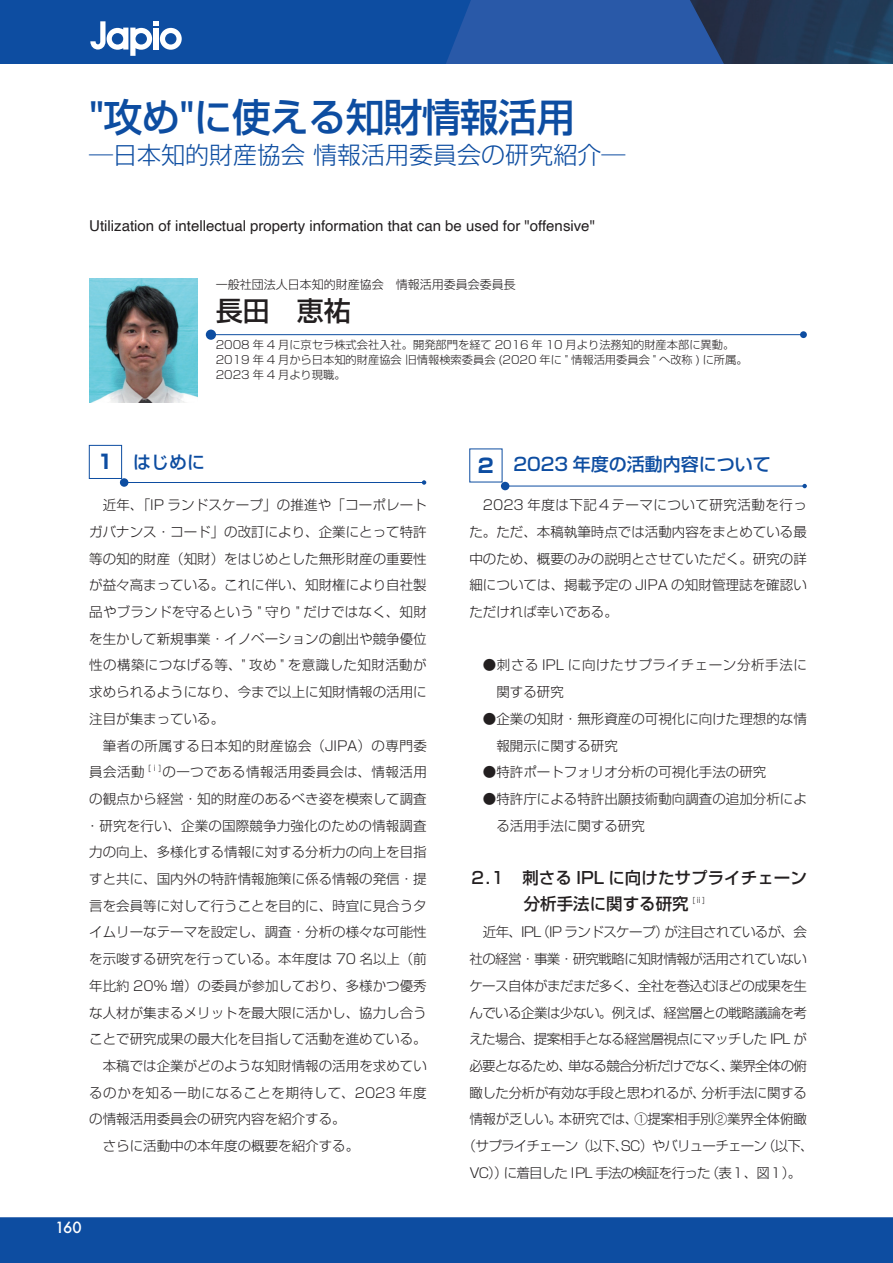
<style>
.page{position:relative;width:893px;height:1263px;background:#fff}
.page>*{position:absolute;margin:0;border:0;box-sizing:border-box;transform-origin:0 0}
.寄稿集タイトル{font:500 39px "Shin Go Pr 5";letter-spacing:-.025em;color:#0d4da1}
.肩書き_名前{font:500 27px "Shin Go Pro";color:#231f20}
.寄稿集サブタイトル{font:300 24px "Shin Go Pr 5";color:#0d4da1}
.本文{font:700 19.5px "Shin Go Pr 5";color:#0d4da1}
.見出し_大{font:500 18px "Shin Go Pro";color:#0d4da1}
.見出し_中{font:500 16.5px/26.7px "Shin Go Pr 5";letter-spacing:.005em;color:#231f20}
.寄稿集英タイトル{font:15px "Helvetica";color:#231f20}
.t1{font:500 15px "Futura";color:#fff}
.本文-2{font:300 13.5px/26.7px "Shin Go Pr 5";color:#231f20;text-align:justify}
.本文-3{font:300 13.5px "Shin Go Pr 5";letter-spacing:-.04em;color:#231f20}
.本文2下げ1頭出{font:300 13.5px/26.7px "Shin Go Pr 5";color:#231f20}
.本文-4{font:300 13.5px "Shin Go Pr 5";letter-spacing:-.06em;color:#231f20}
.本文-5{font:300 13.5px/26.7px "Shin Go Pr 5";letter-spacing:.035em;color:#231f20}
.本文2下げ1頭出-2{font:300 13.5px/26.7px "Shin Go Pr 5";letter-spacing:.045em;color:#231f20}
.本文-6{font:300 13.5px "Shin Go Pr 5";letter-spacing:-.045em;color:#231f20}
.本文-7{font:300 13.5px "Shin Go Pr 5";letter-spacing:-.055em;color:#231f20}
.本文-8{font:300 13.5px "Shin Go Pr 5";letter-spacing:-.025em;color:#231f20}
.本文-9{font:300 13.5px "Shin Go Pr 5";letter-spacing:-.02em;color:#231f20}
.肩書き_名前-2{font:300 12px "Shin Go Pro";color:#231f20}
.PROFILE{font:300 11.25px "Shin Go Pro";color:#231f20}
.本文-10{font:300 7.8px "Shin Go Pr 5";color:#231f20}
.見出し_中-2{font:300 7.65px "Shin Go Pr 5";color:#231f20}
</style>
<div class="page">
<div style="left:0;top:1217px;width:893px;height:46px;background:#0d4da1"></div>
<img style="left:724px;top:0;width:169px;height:64px">
<svg style="left:476px;top:0;width:248px;height:64px;fill:#2959a8"></svg>
<svg style="left:0;top:0;width:476px;height:64px"></svg>
<img style="left:89px;top:279px;width:109px;height:124px">
<hr style="left:211px;top:334px;width:592px;height:1px;background:#0d4da1">
<div style="left:206px;top:330px;width:10px;height:10px;background:#0d4da1;border-radius:50%"></div>
<div style="left:800px;top:331px;width:7px;height:7px;background:#0d4da1;border-radius:50%"></div>
<hr style="left:124px;top:482px;width:300px;height:1px;background:#0d4da1">
<div style="left:120px;top:478px;width:8px;height:9px;background:#0d4da1;border-radius:50%"></div>
<svg style="left:422px;top:480px;width:4px;height:5px"></svg>
<div style="left:89px;top:445px;width:33px;height:34px;border:1px solid #0d4da1"></div>
<hr style="left:505px;top:486px;width:300px;height:1px;background:#0d4da1">
<div style="left:501px;top:482px;width:8px;height:8px;background:#0d4da1;border-radius:50%"></div>
<svg style="left:802px;top:484px;width:5px;height:4px"></svg>
<p class="寄稿集タイトル" style="left:89px;top:85px;width:487px">"攻め"に使える知財情報活用</p>
<p class="寄稿集サブタイトル" style="left:89px;top:135px;width:537px">─日本知的財産協会 情報活用委員会の研究紹介─</p>
<p class="寄稿集英タイトル" style="left:89px;top:214px;width:507px">Utilization of intellectual property information that can be used for "offensive"</p>
<p class="肩書き_名前-2" style="left:216px;top:275px;width:302px">一般社団法人日本知的財産協会　情報活用委員会委員長</p>
<p class="肩書き_名前" style="left:216px;top:289px;width:136px">長田　恵祐</p>
<p class="PROFILE" style="left:216px;top:336px;width:520px">2008 年 4 月に京セラ株式会社入社。開発部門を経て 2016 年 10 月より法務知的財産本部に異動。</p>
<p class="PROFILE" style="left:216px;top:351px;width:533px">2019 年 4 月から日本知的財産協会 旧情報検索委員会 (2020 年に " 情報活用委員会 " へ改称 ) に所属。</p>
<p class="PROFILE" style="left:216px;top:366px;width:131px">2023 年 4 月より現職。</p>
<p class="本文" style="left:98px;top:446px;width:17px">1</p>
<p class="見出し_大" style="left:133px;top:447px;width:73px">はじめに</p>
<p class="本文" style="left:478px;top:450px;width:17px">2</p>
<p class="見出し_大" style="left:514px;top:449px;width:259px">2023 年度の活動内容について</p>
<p class="本文-2" style="left:89px;top:490px;width:339px;text-indent:14px">近年、「IP ランドスケープ」の推進や「コーポレートガバナンス・コード」の改訂により、企業にとって特許等の知的財産（知財）をはじめとした無形財産の重要性が益々高まっている。これに伴い、知財権により自社製品やブランドを守るという " 守り " だけではなく、知財を生かして新規事業・イノベーションの創出や競争優位性の構築につなげる等、" 攻め " を意識した知財活動が求められるようになり、今まで以上に知財情報の活用に注目が集まっている。</p>
<p class="本文-5" style="left:89px;top:731px;width:339px;text-indent:14px">筆者の所属する日本知的財産協会（JIPA）の専門委員会活動</p>
<p class="本文-10" style="left:148px;top:761px;width:15px">[ⅰ]</p>
<p class="本文-2" style="left:89px;top:757px;width:339px;text-indent:73px">の一つである情報活用委員会は、情報活用の観点から経営・知的財産のあるべき姿を模索して調査･研究を行い、企業の国際競争力強化のための情報調査力の向上、多様化する情報に対する分析力の向上を目指すと共に、国内外の特許情報施策に係る情報の発信・提言を会員等に対して行うことを目的に、時宜に見合うタイムリーなテーマを設定し、調査・分析の様々な可能性を示唆する研究を行っている。本年度は 70 名以上（前年比約 20% 増）の委員が参加しており、多様かつ優秀な人材が集まるメリットを最大限に活かし、協力し合うことで研究成果の最大化を目指して活動を進めている。</p>
<p class="本文-2" style="left:89px;top:1051px;width:339px;text-indent:14px">本稿では企業がどのような知財情報の活用を求めているのかを知る一助になることを期待して、2023 年度の情報活用委員会の研究内容を紹介する。</p>
<p class="本文-2" style="left:103px;top:1131px;width:258px">さらに活動中の本年度の概要を紹介する。</p>
<p class="本文-2" style="left:469px;top:490px;width:339px;text-indent:14px">2023 年度は下記４テーマについて研究活動を行った。ただ、本稿執筆時点では活動内容をまとめている最中のため、概要のみの説明とさせていただく。研究の詳細については、掲載予定の JIPA の知財管理誌を確認いただければ幸いである。</p>
<p class="本文2下げ1頭出-2" style="left:496px;top:651px;width:312px;text-indent:-14px">●刺さる IPL に向けたサプライチェーン分析手法に関する研究</p>
<p class="本文2下げ1頭出" style="left:496px;top:704px;width:312px;text-indent:-14px">●企業の知財・無形資産の可視化に向けた理想的な情報開示に関する研究</p>
<p class="本文-2" style="left:483px;top:757px;width:285px">●特許ポートフォリオ分析の可視化手法の研究</p>
<p class="本文2下げ1頭出" style="left:496px;top:784px;width:312px;text-indent:-14px">●特許庁による特許出願技術動向調査の追加分析による活用手法に関する研究</p>
<p class="見出し_中" style="left:469px;top:862px;width:339px">２.１　刺さる IPL に向けたサプライチェーン　　　 分析手法に関する研究</p>
<p class="見出し_中-2" style="left:692px;top:893px;width:14px">[ⅱ]</p>
<p class="本文-6" style="left:483px;top:921px;width:326px">近年、IPL（IP ランドスケープ）が注目されているが、会</p>
<p class="本文-3" style="left:469px;top:948px;width:339px">社の経営・事業・研究戦略に知財情報が活用されていない</p>
<p class="本文-3" style="left:469px;top:975px;width:339px">ケース自体がまだまだ多く、全社を巻込むほどの成果を生</p>
<p class="本文-3" style="left:469px;top:1001px;width:339px">んでいる企業は少ない。例えば、経営層との戦略議論を考</p>
<p class="本文-3" style="left:469px;top:1028px;width:339px">えた場合、提案相手となる経営層視点にマッチした IPL が</p>
<p class="本文-7" style="left:469px;top:1055px;width:339px">必要となるため、単なる競合分析だけでなく、業界全体の俯</p>
<p class="本文-8" style="left:469px;top:1081px;width:339px">瞰した分析が有効な手段と思われるが、分析手法に関する</p>
<p class="本文-9" style="left:469px;top:1108px;width:339px">情報が乏しい。本研究では、①提案相手別②業界全体俯瞰</p>
<p class="本文-4" style="left:463px;top:1135px;width:353px">（サプライチェーン（以下、SC）やバリューチェーン（以下、</p>
<p class="本文-4" style="left:469px;top:1161px;width:333px">VC））に着目した IPL 手法の検証を行った（表１、図１）。</p>
<p class="t1" style="left:55px;top:1217px;width:28px">160</p>
</div>
